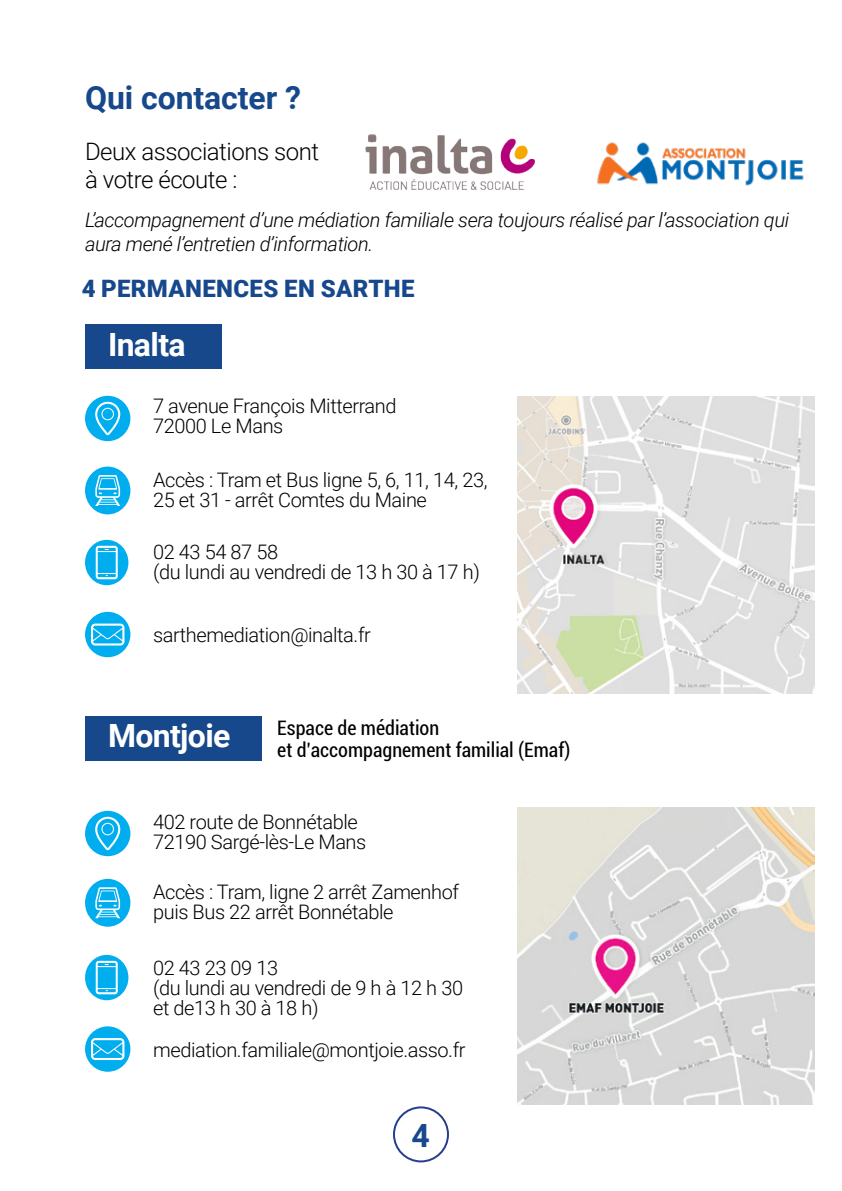
<style>
.page{position:relative;width:842px;height:1191px;background:#fff}
.page>*{position:absolute;margin:0;border:0;box-sizing:border-box;transform-origin:0 0}
.t1{font:700 32px "Roboto";letter-spacing:-.005em;color:#16488b}
.t2{font:700 32px "Roboto";letter-spacing:-.02em;color:#fff}
.t3{font:300 24px/28px "Roboto";letter-spacing:-.02em;color:#000001}
.t4{font:900 24px "Roboto";letter-spacing:.015em;color:#16488b}
.t5{font:300 20px/20px "Roboto";letter-spacing:-.02em;color:#000001}
.t6{font:italic 300 20px/24px "Roboto";letter-spacing:-.02em;color:#000001}
.t7{font:condensed 20px "Roboto";color:#000001}
</style>
<div class="page">
<img style="left:517px;top:807px;width:298px;height:297px">
<div style="left:85px;top:811px;width:45px;height:45px;background:#00aeef;border-radius:50%"></div>
<svg style="left:95px;top:816px;width:25px;height:34px"></svg>
<div style="left:85px;top:1026px;width:45px;height:45px;background:#00aeef;border-radius:50%"></div>
<svg style="left:91px;top:1038px;width:33px;height:22px"></svg>
<div style="left:85px;top:955px;width:43px;height:45px;background:#00aeef;border-radius:50%"></div>
<svg style="left:96px;top:960px;width:22px;height:34px"></svg>
<div style="left:85px;top:879px;width:45px;height:47px;background:#00aeef;border-radius:50%"></div>
<svg style="left:95px;top:887px;width:25px;height:31px"></svg>
<div style="left:85px;top:396px;width:45px;height:45px;background:#00aeef;border-radius:50%"></div>
<svg style="left:95px;top:402px;width:25px;height:33px"></svg>
<div style="left:85px;top:612px;width:45px;height:45px;background:#00aeef;border-radius:50%"></div>
<svg style="left:91px;top:623px;width:33px;height:22px"></svg>
<div style="left:85px;top:540px;width:43px;height:45px;background:#00aeef;border-radius:50%"></div>
<svg style="left:96px;top:546px;width:22px;height:33px"></svg>
<div style="left:85px;top:466px;width:45px;height:48px;background:#00aeef;border-radius:50%"></div>
<svg style="left:95px;top:475px;width:25px;height:31px"></svg>
<img style="left:517px;top:396px;width:298px;height:297px">
<img style="left:366px;top:134px;width:168px;height:56px">
<img style="left:597px;top:142px;width:207px;height:44px">
<div style="left:85px;top:325px;width:137px;height:44px;background:#16488b"></div>
<div style="left:85px;top:716px;width:176px;height:44px;background:#16488b"></div>
<div style="left:393px;top:1106px;width:56px;height:56px;border:2px solid #253f8e;border-radius:50%"></div>
<p class="t1" style="left:85px;top:75px;width:218px">Qui contacter ?</p>
<p class="t3" style="left:85px;top:137px;width:236px">Deux associations sont à votre écoute :</p>
<p class="t6" style="left:85px;top:207px;width:706px">L’accompagnement d’une médiation familiale sera toujours réalisé par l’association qui aura mené l’entretien d’information.</p>
<p class="t4" style="left:82px;top:272px;width:334px">4 PERMANENCES EN SARTHE</p>
<p class="t2" style="left:108px;top:322px;width:79px">Inalta</p>
<p class="t5" style="left:153px;top:395px;width:245px">7 avenue François Mitterrand<br>72000 Le Mans</p>
<p class="t5" style="left:153px;top:468px;width:336px">Accès : Tram et Bus ligne 5, 6, 11, 14, 23,<br>25 et 31 - arrêt Comtes du Maine</p>
<p class="t5" style="left:153px;top:540px;width:127px">02 43 54 87 58</p>
<p class="t5" style="left:153px;top:560px;width:328px">(du lundi au vendredi de 13 h 30 à 17 h)</p>
<p class="t5" style="left:153px;top:624px;width:219px">sarthemediation@inalta.fr</p>
<p class="t2" style="left:108px;top:713px;width:124px">Montjoie</p>
<p class="t7" style="left:277px;top:714px;width:163px">Espace de médiation</p>
<p class="t7" style="left:277px;top:736px;width:295px">et d’accompagnement familial (Emaf)</p>
<p class="t5" style="left:153px;top:810px;width:215px">402 route de Bonnétable<br>72190 Sargé-lès-Le Mans</p>
<p class="t5" style="left:153px;top:881px;width:308px">Accès : Tram, ligne 2 arrêt Zamenhof</p>
<p class="t5" style="left:153px;top:901px;width:242px">puis Bus 22 arrêt Bonnétable</p>
<p class="t5" style="left:153px;top:957px;width:127px">02 43 23 09 13</p>
<p class="t5" style="left:153px;top:977px;width:311px">(du lundi au vendredi de 9 h à 12 h 30</p>
<p class="t5" style="left:153px;top:997px;width:167px">et de13 h 30 à 18 h)</p>
<p class="t5" style="left:153px;top:1038px;width:314px">mediation.familiale@montjoie.asso.fr</p>
<p class="t1" style="left:411px;top:1113px;width:20px">4</p>
</div>
